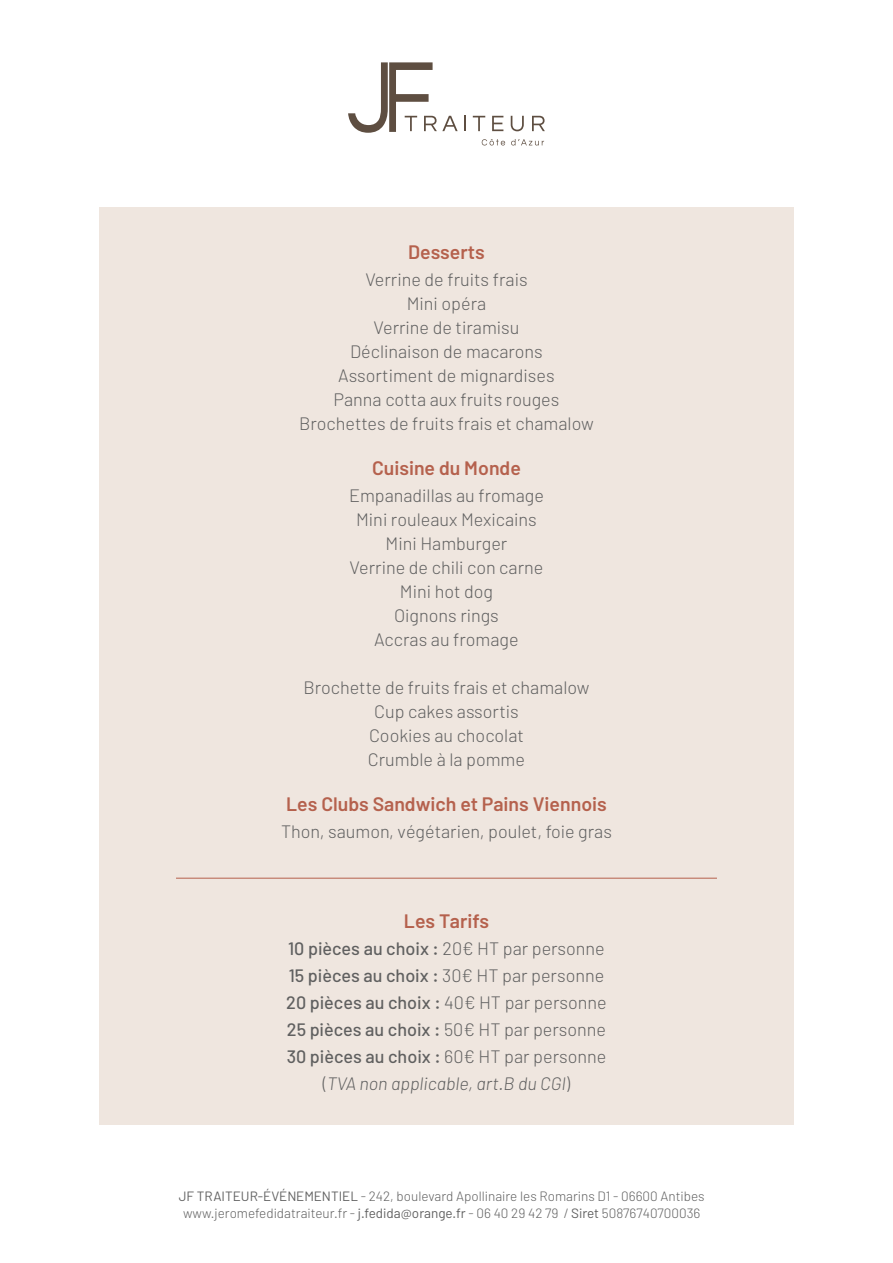
<style>
.page{position:relative;width:893px;height:1263px;background:#fff}
.page>*{position:absolute;margin:0;border:0;box-sizing:border-box;transform-origin:0 0}
.t1{font:600 19.5px "Barlow";color:#b5614d}
.t2{font:300 18px/24px "Barlow";color:#606060;text-align:center}
.t3{font:300 13.5px/16.5px "Barlow";color:#606060;text-align:center}
.s1{font-weight:500}
.s2{font-style:italic}
.s3{font-weight:400}
</style>
<div class="page">
<div style="left:99px;top:207px;width:695px;height:917px;background:#efe6df"></div>
<svg style="left:482px;top:139px;width:23px;height:6px"></svg>
<svg style="left:511px;top:139px;width:33px;height:6px"></svg>
<svg style="left:348px;top:62px;width:110px;height:71px"></svg>
<svg style="left:464px;top:116px;width:2px;height:15px"></svg>
<svg style="left:473px;top:116px;width:12px;height:15px"></svg>
<svg style="left:492px;top:116px;width:11px;height:15px"></svg>
<svg style="left:511px;top:116px;width:13px;height:15px"></svg>
<svg style="left:532px;top:116px;width:13px;height:15px"></svg>
<hr style="left:176px;top:878px;width:541px;height:1px;background:#b5614d">
<p class="t1" style="left:408px;top:239px;width:78px">Desserts</p>
<p class="t2" style="left:299px;top:267px;width:296px">Verrine de fruits frais<br>Mini opéra<br>Verrine de tiramisu<br>Déclinaison de macarons<br>Assortiment de mignardises<br>Panna cotta aux fruits rouges<br>Brochettes de fruits frais et chamalow</p>
<p class="t1" style="left:372px;top:455px;width:150px">Cuisine du Monde</p>
<p class="t2" style="left:349px;top:483px;width:196px">Empanadillas au fromage<br>Mini rouleaux Mexicains<br>Mini Hamburger<br>Verrine de chili con carne<br>Mini hot dog<br>Oignons rings<br>Accras au fromage</p>
<p class="t2" style="left:303px;top:675px;width:288px">Brochette de fruits frais et chamalow<br>Cup cakes assortis<br>Cookies au chocolat<br>Crumble à la pomme</p>
<p class="t1" style="left:286px;top:791px;width:322px">Les Clubs Sandwich et Pains Viennois</p>
<p class="t2" style="left:281px;top:819px;width:332px">Thon, saumon, végétarien, poulet, foie gras</p>
<p class="t1" style="left:404px;top:908px;width:87px">Les Tarifs</p>
<p class="t2" style="left:286px;top:934px;width:322px;line-height:27px"><span class="s1">10 pièces au choix :</span> 20€ HT par personne <span class="s1">15 pièces au choix :</span> 30€ HT par personne <span class="s1">20 pièces au choix :</span> 40€ HT par personne <span class="s1">25 pièces au choix :</span> 50€ HT par personne <span class="s1">30 pièces au choix :</span> 60€ HT par personne (<span class="s2">TVA non applicable, art.B du CGI</span>)</p>
<p class="t3" style="left:179px;top:1188px;width:527px"><span class="s3">JF TRAITEUR-ÉVÉNEMENTIEL</span> - 242, boulevard Apollinaire les Romarins D1 - 06600 Antibes www.jeromefedidatraiteur.fr - <span class="s3">j.fedida@orange.fr</span> - 06 40 29 42 79 / <span class="s3">Siret</span> 50876740700036</p>
</div>
